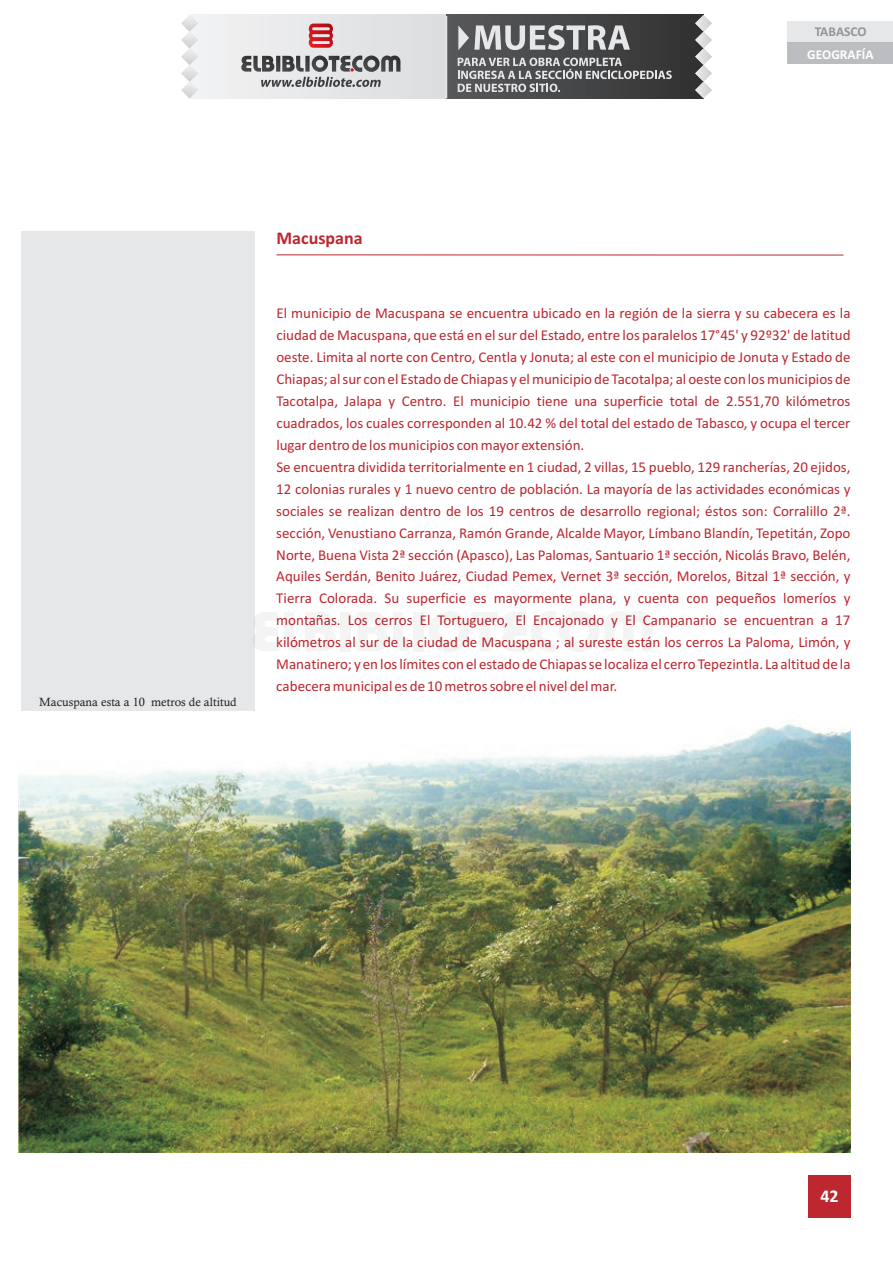
<style>
.page{position:relative;width:893px;height:1263px;background:#fff}
.page>*{position:absolute;margin:0;border:0;box-sizing:border-box;transform-origin:0 0}
.t1{font:700 18px "Calibri";color:#bc2730}
.t2{font:700 18px "Calibri";color:#fff}
.t3{font:15px/21.9px "Calibri";color:#bc2730}
.t4{font:700 13.5px "Calibri";color:#fff}
.t5{font:700 13.5px "Calibri";color:#939598}
.t6{font:12px "Calisto";color:#231f20}
</style>
<div class="page">
<div style="left:808px;top:1175px;width:42px;height:43px;background:#bc2730"></div>
<div style="left:21px;top:231px;width:234px;height:921px;background:#e6e7e9"></div>
<div style="left:787px;top:21px;width:106px;height:21px;background:#e6e7e9"></div>
<div style="left:787px;top:42px;width:106px;height:22px;background:#bcbdc0"></div>
<hr style="left:276px;top:255px;width:567px;height:1px;background:#bc2730">
<img style="left:18px;top:712px;width:832px;height:440px">
<div style="left:189px;top:15px;width:514px;height:83px;background:#e6e7e9"></div>
<svg style="left:255px;top:612px;width:22px;height:39px"></svg>
<svg style="left:284px;top:612px;width:51px;height:39px"></svg>
<div style="left:340px;top:612px;width:11px;height:39px;background:#f4f4f4"></div>
<svg style="left:358px;top:612px;width:50px;height:39px"></svg>
<div style="left:413px;top:612px;width:11px;height:39px;background:#f4f4f4"></div>
<svg style="left:429px;top:612px;width:223px;height:39px"></svg>
<div style="left:446px;top:15px;width:257px;height:83px;background:linear-gradient(to right,#5a5b5d,#323232)"></div>
<svg style="left:181px;top:15px;width:17px;height:83px"></svg>
<svg style="left:695px;top:15px;width:17px;height:83px"></svg>
<svg style="left:309px;top:24px;width:24px;height:24px"></svg>
<svg style="left:241px;top:56px;width:159px;height:31px"></svg>
<svg style="left:458px;top:58px;width:214px;height:34px"></svg>
<svg style="left:458px;top:25px;width:172px;height:25px"></svg>
<hr style="left:446px;top:16px;width:1px;height:82px;background:#e6e7e9">
<p class="t5" style="left:815px;top:26px;width:53px">TABASCO</p>
<p class="t4" style="left:807px;top:48px;width:68px">GEOGRAFÍA</p>
<p class="t6" style="left:39px;top:698px;width:199px">Macuspana esta a 10 metros de altitud</p>
<p class="t1" style="left:276px;top:230px;width:88px">Macuspana</p>
<p class="t3" style="left:276px;top:303px;width:576px">El municipio de Macuspana se encuentra ubicado en la región de la sierra y su cabecera es la ciudad de Macuspana, que está en el sur del Estado, entre los paralelos 17°45' y 92º32' de latitud oeste. Limita al norte con Centro, Centla y Jonuta; al este con el municipio de Jonuta y Estado de Chiapas; al sur con el Estado de Chiapas y el municipio de Tacotalpa; al oeste con los municipios de Tacotalpa, Jalapa y Centro. El municipio tiene una superficie total de 2.551,70 kilómetros cuadrados, los cuales corresponden al 10.42 % del total del estado de Tabasco, y ocupa el tercer lugar dentro de los municipios con mayor extensión.<br>Se encuentra dividida territorialmente en 1 ciudad, 2 villas, 15 pueblo, 129 rancherías, 20 ejidos, 12 colonias rurales y 1 nuevo centro de población. La mayoría de las actividades económicas y sociales se realizan dentro de los 19 centros de desarrollo regional; éstos son: Corralillo 2ª. sección, Venustiano Carranza, Ramón Grande, Alcalde Mayor, Límbano Blandín, Tepetitán, Zopo Norte, Buena Vista 2ª sección (Apasco), Las Palomas, Santuario 1ª sección, Nicolás Bravo, Belén, Aquiles Serdán, Benito Juárez, Ciudad Pemex, Vernet 3ª sección, Morelos, Bitzal 1ª sección, y Tierra Colorada. Su superficie es mayormente plana, y cuenta con pequeños lomeríos y montañas. Los cerros El Tortuguero, El Encajonado y El Campanario se encuentran a 17 kilómetros al sur de la ciudad de Macuspana ; al sureste están los cerros La Paloma, Limón, y Manatinero; y en los límites con el estado de Chiapas se localiza el cerro Tepezintla. La altitud de la cabecera municipal es de 10 metros sobre el nivel del mar.</p>
<p class="t2" style="left:820px;top:1189px;width:20px">42</p>
</div>
